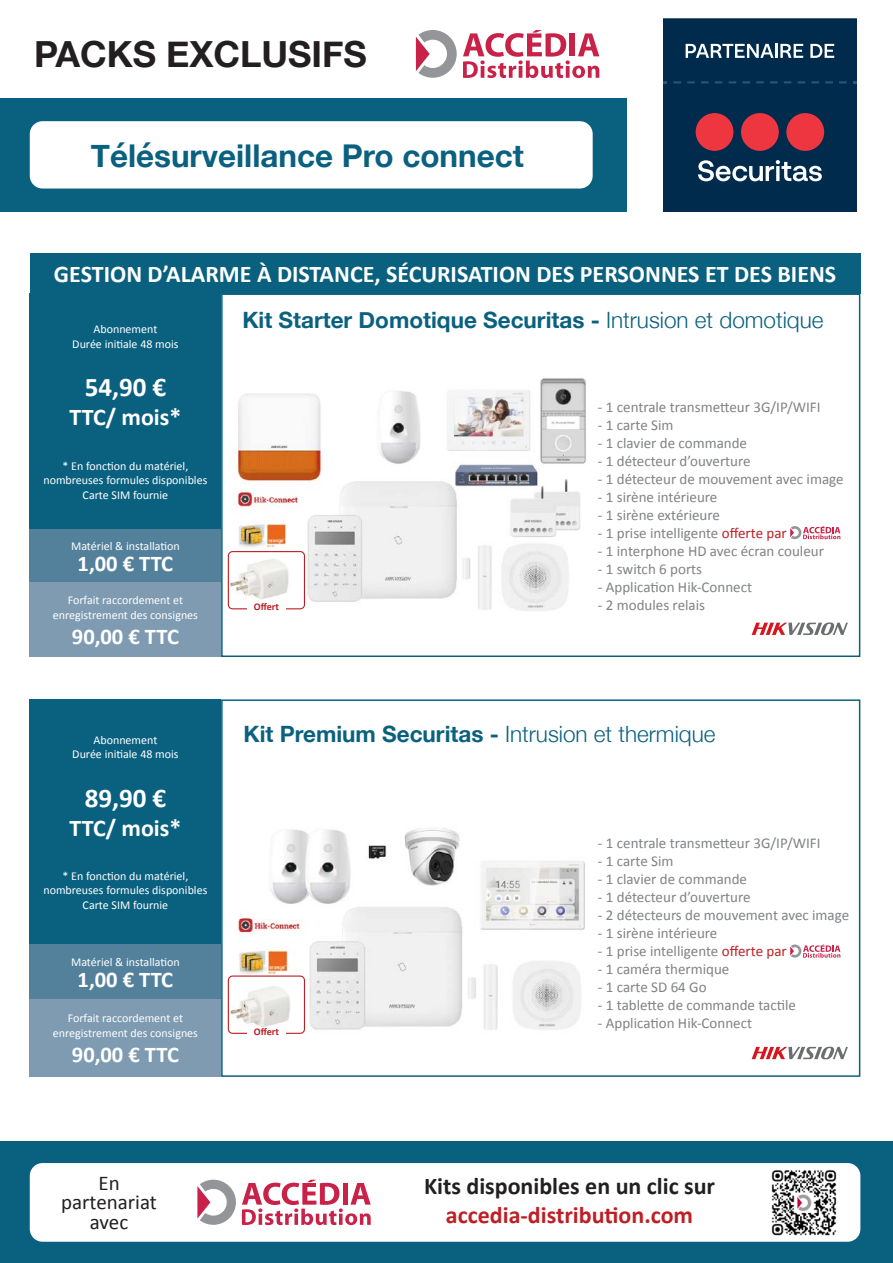
<style>
.page{position:relative;width:893px;height:1263px;background:#fff}
.page>*{position:absolute;margin:0;border:0;box-sizing:border-box;transform-origin:0 0}
.t1{font:700 36px "Helvetica Neue";color:#231f20}
.t2{font:700 31.35px "Helvetica Neue";color:#0a617f}
.t3{font:700 27px "Calibri";color:#fff}
.t4{font:700 24px "Calibri";color:#fff}
.t5{font:700 24px "Calibri";color:#231f20}
.t6{font:700 24px "Calibri";color:#be1f24}
.t7{font:700 22.5px "Helvetica Neue";color:#0a617f}
.t8{font:700 22.5px "Calibri";color:#fff}
.t9{font:21px "Calibri";color:#231f20}
.t10{font:15px "Calibri";color:#808285}
.t11{font:12px/14.4px "Calibri";color:#fff;text-align:center}
.t12{font:700 10.2px "Calibri";color:#be1f24}
.s1{font-weight:300}
.s2{color:#be1f24}
</style>
<div class="page">
<div style="left:0;top:1142px;width:893px;height:121px;background:#0a617f"></div>
<div style="left:30px;top:1163px;width:830px;height:79px;background:#fff;border-radius:13px"></div>
<svg style="left:197px;top:1180px;width:39px;height:45px"></svg>
<svg style="left:242px;top:1180px;width:129px;height:45px"></svg>
<img style="left:230px;top:828px;width:355px;height:204px">
<div style="left:221px;top:699px;width:639px;height:378px;border:2px solid #0a617f"></div>
<svg style="left:790px;top:944px;width:50px;height:14px"></svg>
<div style="left:30px;top:699px;width:191px;height:245px;background:#0a617f"></div>
<div style="left:30px;top:253px;width:830px;height:40px;background:#0a617f"></div>
<div style="left:30px;top:944px;width:191px;height:55px;background:#53819b"></div>
<div style="left:30px;top:999px;width:191px;height:78px;background:#7e9bb1"></div>
<img style="left:771px;top:1170px;width:66px;height:66px">
<svg style="left:752px;top:1047px;width:96px;height:12px"></svg>
<div style="left:30px;top:294px;width:191px;height:235px;background:#0a617f"></div>
<div style="left:30px;top:529px;width:191px;height:53px;background:#53819b"></div>
<div style="left:30px;top:582px;width:191px;height:75px;background:#7e9bb1"></div>
<img style="left:228px;top:378px;width:358px;height:233px">
<div style="left:221px;top:293px;width:639px;height:364px;border:2px solid #0a617f"></div>
<svg style="left:790px;top:526px;width:50px;height:13px"></svg>
<svg style="left:752px;top:622px;width:96px;height:13px"></svg>
<div style="left:228px;top:975px;width:77px;height:59px;border:1px solid #be1f24;border-radius:4px"></div>
<div style="left:247px;top:1027px;width:39px;height:11px;background:#fff"></div>
<div style="left:228px;top:551px;width:77px;height:58px;border:1px solid #be1f24;border-radius:4px"></div>
<div style="left:247px;top:603px;width:39px;height:10px;background:#fff"></div>
<svg style="left:416px;top:30px;width:41px;height:48px"></svg>
<svg style="left:463px;top:30px;width:136px;height:48px"></svg>
<div style="left:0;top:98px;width:626px;height:114px;background:#0a617f"></div>
<div style="left:30px;top:121px;width:563px;height:68px;background:#fff;border-radius:13px"></div>
<div style="left:663px;top:19px;width:193px;height:193px;background:#002b4c"></div>
<div style="left:786px;top:113px;width:38px;height:38px;background:#ee3640;border-radius:50%"></div>
<div style="left:741px;top:113px;width:38px;height:38px;background:#ee3640;border-radius:50%"></div>
<div style="left:696px;top:113px;width:37px;height:38px;background:#ee3640;border-radius:50%"></div>
<svg style="left:698px;top:160px;width:124px;height:21px"></svg>
<svg style="left:673px;top:81px;width:8px;height:2px"></svg>
<svg style="left:687px;top:81px;width:8px;height:2px"></svg>
<svg style="left:701px;top:81px;width:8px;height:2px"></svg>
<svg style="left:715px;top:81px;width:7px;height:2px"></svg>
<svg style="left:729px;top:81px;width:7px;height:2px"></svg>
<svg style="left:742px;top:81px;width:8px;height:2px"></svg>
<svg style="left:756px;top:81px;width:8px;height:2px"></svg>
<svg style="left:770px;top:81px;width:8px;height:2px"></svg>
<svg style="left:784px;top:81px;width:7px;height:2px"></svg>
<svg style="left:798px;top:81px;width:7px;height:2px"></svg>
<svg style="left:811px;top:81px;width:8px;height:2px"></svg>
<svg style="left:825px;top:81px;width:8px;height:2px"></svg>
<svg style="left:839px;top:81px;width:8px;height:2px"></svg>
<svg style="left:686px;top:44px;width:88px;height:14px"></svg>
<hr style="left:775px;top:44px;width:3px;height:14px;background:#fff">
<svg style="left:780px;top:44px;width:23px;height:14px"></svg>
<svg style="left:810px;top:44px;width:24px;height:14px"></svg>
<p class="t1" style="left:34px;top:26px;width:334px">PACKS EXCLUSIFS</p>
<p class="t2" style="left:91px;top:131px;width:435px">Télésurveillance Pro connect</p>
<p class="t4" style="left:54px;top:259px;width:784px">GESTION D’ALARME À DISTANCE, SÉCURISATION DES PERSONNES ET DES BIENS</p>
<p class="t11" style="left:93px;top:322px;width:65px">Abonnement</p>
<p class="t11" style="left:72px;top:337px;width:108px">Durée initiale 48 mois</p>
<p class="t3" style="left:85px;top:370px;width:83px">54,90 €</p>
<p class="t4" style="left:70px;top:402px;width:113px">TTC/ mois*</p>
<p class="t11" style="left:43px;top:459px;width:165px">* En fonction du matériel, nombreuses formules disponibles<br>Carte SIM fournie</p>
<p class="t11" style="left:71px;top:539px;width:110px">Matériel &amp; installation</p>
<p class="t8" style="left:78px;top:549px;width:97px">1,00 € TTC</p>
<p class="t11" style="left:53px;top:593px;width:147px">Forfait raccordement et enregistrement des consignes</p>
<p class="t8" style="left:72px;top:622px;width:108px">90,00 € TTC</p>
<p class="t7" style="left:242px;top:303px;width:583px">Kit Starter Domotique Securitas - <span class="s1">Intrusion et domotique</span></p>
<p class="t12" style="left:254px;top:600px;width:27px">Offert</p>
<p class="t10" style="left:598px;top:397px;width:224px">- 1 centrale transmetteur 3G/IP/WIFI</p>
<p class="t10" style="left:598px;top:415px;width:77px">- 1 carte Sim</p>
<p class="t10" style="left:598px;top:433px;width:151px">- 1 clavier de commande</p>
<p class="t10" style="left:598px;top:451px;width:154px">- 1 détecteur d’ouverture</p>
<p class="t10" style="left:598px;top:469px;width:247px">- 1 détecteur de mouvement avec image</p>
<p class="t10" style="left:598px;top:487px;width:121px">- 1 sirène intérieure</p>
<p class="t10" style="left:598px;top:505px;width:124px">- 1 sirène extérieure</p>
<p class="t10" style="left:598px;top:523px;width:190px">- 1 prise intelligente <span class="s2">offerte par</span></p>
<p class="t10" style="left:598px;top:541px;width:228px">- 1 interphone HD avec écran couleur</p>
<p class="t10" style="left:598px;top:559px;width:106px">- 1 switch 6 ports</p>
<p class="t10" style="left:598px;top:577px;width:156px">- Application Hik-Connect</p>
<p class="t10" style="left:598px;top:595px;width:109px">- 2 modules relais</p>
<p class="t11" style="left:93px;top:732px;width:65px">Abonnement</p>
<p class="t7" style="left:243px;top:717px;width:474px">Kit Premium Securitas - <span class="s1">Intrusion et thermique</span></p>
<p class="t11" style="left:72px;top:747px;width:108px">Durée initiale 48 mois</p>
<p class="t3" style="left:85px;top:780px;width:83px">89,90 €</p>
<p class="t4" style="left:70px;top:812px;width:113px">TTC/ mois*</p>
<p class="t11" style="left:43px;top:869px;width:165px">* En fonction du matériel, nombreuses formules disponibles<br>Carte SIM fournie</p>
<p class="t10" style="left:598px;top:834px;width:224px">- 1 centrale transmetteur 3G/IP/WIFI</p>
<p class="t10" style="left:598px;top:852px;width:77px">- 1 carte Sim</p>
<p class="t10" style="left:598px;top:870px;width:151px">- 1 clavier de commande</p>
<p class="t10" style="left:598px;top:888px;width:154px">- 1 détecteur d’ouverture</p>
<p class="t10" style="left:598px;top:906px;width:253px">- 2 détecteurs de mouvement avec image</p>
<p class="t10" style="left:598px;top:924px;width:121px">- 1 sirène intérieure</p>
<p class="t10" style="left:598px;top:942px;width:190px">- 1 prise intelligente <span class="s2">offerte par</span></p>
<p class="t10" style="left:598px;top:960px;width:133px">- 1 caméra thermique</p>
<p class="t10" style="left:598px;top:978px;width:110px">- 1 carte SD 64 Go</p>
<p class="t10" style="left:598px;top:996px;width:200px">- 1 tablette de commande tactile</p>
<p class="t10" style="left:598px;top:1014px;width:156px">- Application Hik-Connect</p>
<p class="t11" style="left:71px;top:954px;width:110px">Matériel &amp; installation</p>
<p class="t8" style="left:78px;top:965px;width:97px">1,00 € TTC</p>
<p class="t11" style="left:53px;top:1011px;width:147px">Forfait raccordement et enregistrement des consignes</p>
<p class="t8" style="left:72px;top:1040px;width:108px">90,00 € TTC</p>
<p class="t12" style="left:254px;top:1025px;width:27px">Offert</p>
<p class="t9" style="left:98px;top:1169px;width:23px">En</p>
<p class="t9" style="left:61px;top:1189px;width:97px">partenariat</p>
<p class="t9" style="left:90px;top:1208px;width:40px">avec</p>
<p class="t5" style="left:424px;top:1171px;width:293px">Kits disponibles en un clic sur</p>
<p class="t6" style="left:446px;top:1200px;width:249px">accedia-distribution.com</p>
</div>
